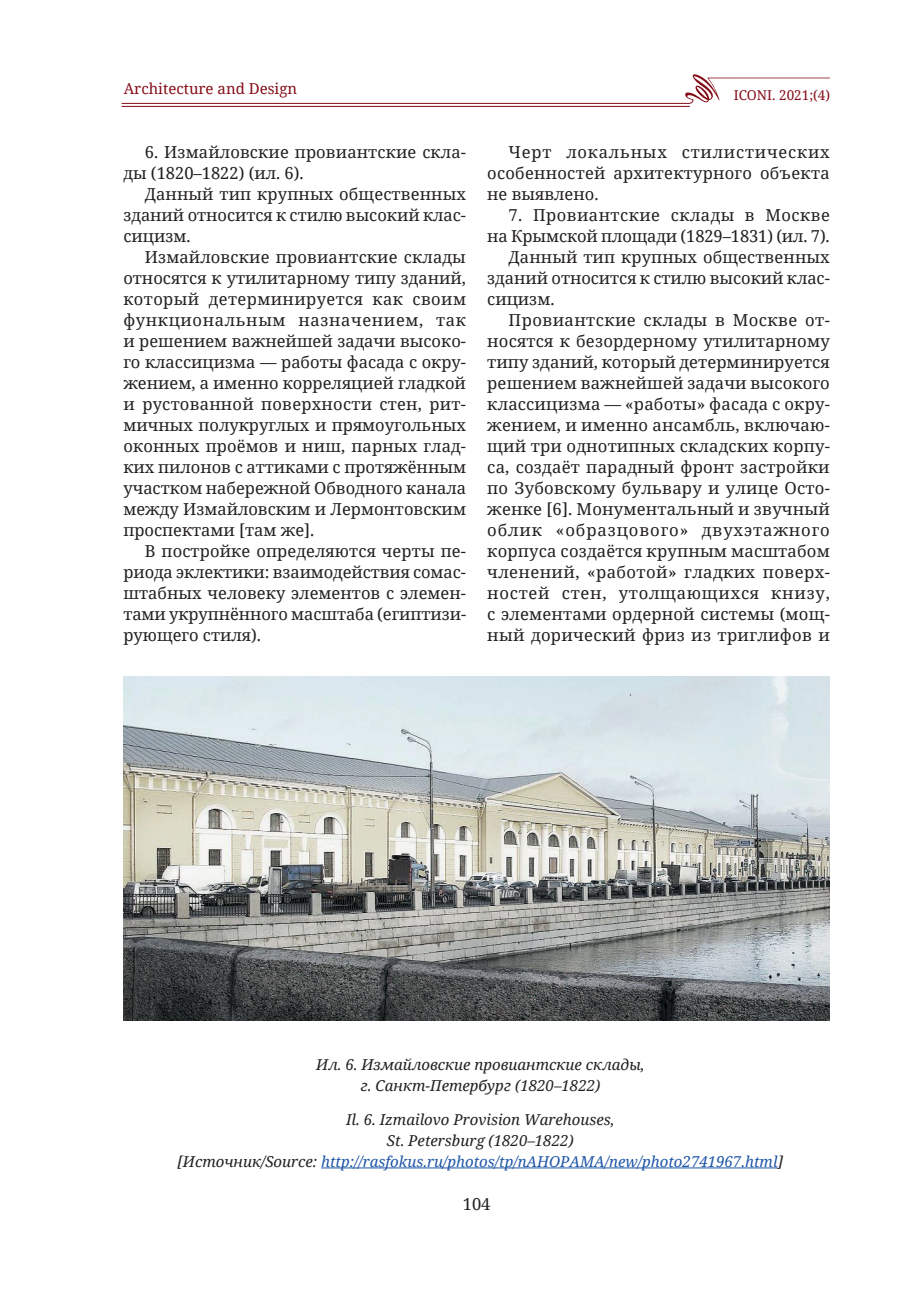
<style>
.page{position:relative;width:915px;height:1306px;background:#fff}
.page>*{position:absolute;margin:0;border:0;box-sizing:border-box;transform-origin:0 0}
.t1{font:16.5px/21px "Noto Serif";letter-spacing:.01em;color:#231f20;text-align:justify}
.t2{font:16.5px "Noto Serif";letter-spacing:.05em;color:#231f20}
.t3{font:16.5px "Noto Serif";letter-spacing:.045em;color:#231f20}
.t4{font:16.5px "Noto Serif";letter-spacing:.03em;color:#231f20}
.t5{font:italic 15px/21px "Noto Serif";color:#231f20;text-align:center}
.t6{font:15px "Noto Serif";color:#850d19}
.t7{font:13.5px "Noto Serif";color:#850d19}
.s1{color:#1e56a6}
</style>
<div class="page">
<svg style="left:121px;top:74px;width:709px;height:30px"></svg>
<hr style="left:122px;top:106px;width:567px;height:1px;background:#850d19">
<img style="left:123px;top:676px;width:706px;height:344px">
<hr style="left:321px;top:1167px;width:456px;height:1px;background:#1e56a6">
<p class="t6" style="left:124px;top:78px;width:175px">Architecture and Design</p>
<p class="t7" style="left:733px;top:86px;width:98px">ICONI. 2021;(4)</p>
<p class="t1" style="left:123px;top:141px;width:344px;text-indent:21px">6. Измайловские провиантские скла&shy;ды (1820–1822) (ил. 6).</p>
<p class="t1" style="left:123px;top:183px;width:344px;text-indent:21px">Данный тип крупных общественных зданий относится к стилю высокий клас&shy;сицизм.</p>
<p class="t1" style="left:123px;top:246px;width:344px;text-indent:21px">Измайловские провиантские склады относятся к утилитарному типу зданий, который детерминируется как своим функциональным назначением, так и решением важнейшей задачи высоко&shy;го классицизма — работы фасада с окру&shy;жением, а именно корреляцией гладкой и рустованной поверхности стен, рит&shy;мичных полукруглых и прямоугольных оконных проёмов и ниш, парных глад&shy;ких пилонов с аттиками с протяжённым участком набережной Обводного канала между Измайловским и Лермонтовским проспектами [там же].</p>
<p class="t1" style="left:123px;top:539px;width:344px;text-indent:21px">В постройке определяются черты пе&shy;риода эклектики: взаимодействия сомас&shy;штабных человеку элементов с элемен&shy;тами укрупнённого масштаба (египтизи&shy;рующего стиля).</p>
<p class="t1" style="left:487px;top:141px;width:344px;text-indent:21px">Черт локальных стилистических особенностей архитектурного объекта не выявлено.</p>
<p class="t4" style="left:508px;top:204px;width:323px">7. Провиантские склады в Москве</p>
<p class="t1" style="left:487px;top:225px;width:344px">на Крымской площади (1829–1831) (ил. 7).</p>
<p class="t1" style="left:508px;top:246px;width:323px">Данный тип крупных общественных</p>
<p class="t1" style="left:487px;top:267px;width:344px">зданий относится к стилю высокий клас-</p>
<p class="t1" style="left:487px;top:288px;width:69px">сицизм.</p>
<p class="t1" style="left:508px;top:309px;width:323px">Провиантские склады в Москве от-</p>
<p class="t1" style="left:487px;top:330px;width:344px">носятся к безордерному утилитарному</p>
<p class="t1" style="left:487px;top:351px;width:344px">типу зданий, который детерминируется</p>
<p class="t1" style="left:487px;top:372px;width:344px">решением важнейшей задачи высокого</p>
<p class="t1" style="left:487px;top:393px;width:344px">классицизма — «работы» фасада с окру-</p>
<p class="t1" style="left:487px;top:413px;width:344px">жением, и именно ансамбль, включаю-</p>
<p class="t1" style="left:487px;top:434px;width:344px">щий три однотипных складских корпу-</p>
<p class="t1" style="left:487px;top:455px;width:344px">са, создаёт парадный фронт застройки</p>
<p class="t1" style="left:487px;top:476px;width:344px">по Зубовскому бульвару и улице Осто-</p>
<p class="t1" style="left:487px;top:497px;width:344px">женке [6]. Монументальный и звучный</p>
<p class="t2" style="left:487px;top:518px;width:344px">облик «образцового» двухэтажного</p>
<p class="t1" style="left:487px;top:539px;width:344px">корпуса создаётся крупным масштабом</p>
<p class="t1" style="left:487px;top:560px;width:344px">членений, «работой» гладких поверх-</p>
<p class="t3" style="left:487px;top:581px;width:344px">ностей стен, утолщающихся книзу,</p>
<p class="t1" style="left:487px;top:602px;width:344px">с элементами ордерной системы (мощ-</p>
<p class="t1" style="left:487px;top:623px;width:344px">ный дорический фриз из триглифов и</p>
<p class="t5" style="left:316px;top:1053px;width:330px">Ил. 6. Измайловские провиантские склады, г. Санкт-Петербург (1820–1822)</p>
<p class="t5" style="left:177px;top:1108px;width:606px">Il. 6. Izmailovo Provision Warehouses,<br>St. Petersburg (1820–1822)<br>[Источник/Source: <span class="s1">http://rasfokus.ru/photos/tp/пАНОРАМА/new/photo2741967.html</span>]</p>
<p class="t1" style="left:462px;top:1192px;width:29px">104</p>
</div>
